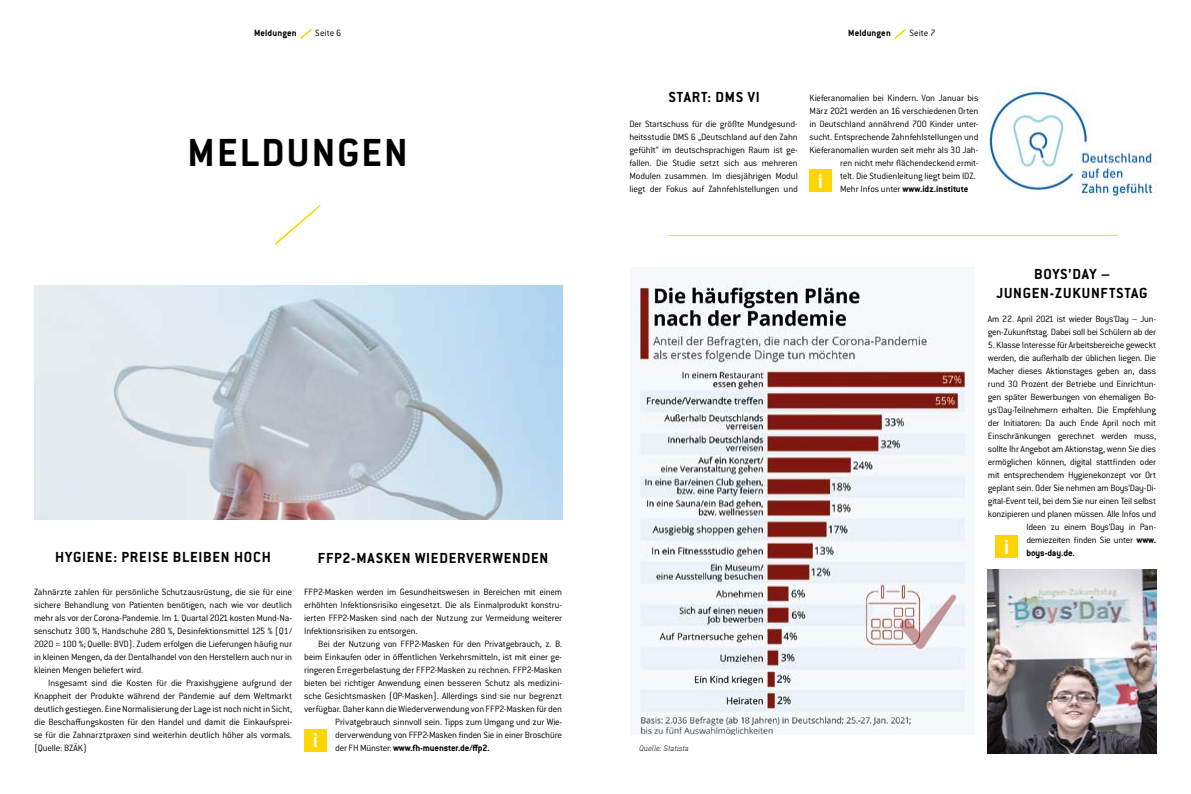
<style>
.page{position:relative;width:1191px;height:794px;background:#fff}
.page>*{position:absolute;margin:0;border:0;box-sizing:border-box;transform-origin:0 0}
.t1{font:700 43px "Conduit ITC Std";letter-spacing:.05em;color:#000}
.t2{font:700 22.3px "Conduit ITC Std";color:#fff}
.t3{font:700 16px/19.2px "Conduit ITC Std";letter-spacing:.05em;color:#000;text-align:center}
.t4{font:300 10px/13px "Conduit ITC Std";letter-spacing:-.02em;color:#000;text-align:justify}
.t5{font:700 10px "Conduit ITC Std";letter-spacing:-.005em;color:#000}
.t6{font:700 10px "Conduit ITC Std";letter-spacing:.015em;color:#000}
.t7{font:italic 300 8px "DIN Next Slab Pro";color:#000}
.s1{font-weight:300}
.s2{font-weight:700}
</style>
<div class="page">
<hr style="left:669px;top:235px;width:448px;height:1px;background:#ffd500">
<div style="left:995px;top:535px;width:23px;height:23px;background:#ffd500"></div>
<svg style="left:275px;top:205px;width:45px;height:39px"></svg>
<svg style="left:894px;top:29px;width:11px;height:10px"></svg>
<svg style="left:300px;top:29px;width:11px;height:10px"></svg>
<div style="left:304px;top:729px;width:23px;height:22px;background:#ffd500"></div>
<img style="left:35px;top:285px;width:527px;height:234px">
<img style="left:981px;top:86px;width:176px;height:113px">
<img style="left:988px;top:569px;width:168px;height:184px">
<img style="left:630px;top:282px;width:337px;height:453px">
<div style="left:809px;top:170px;width:22px;height:22px;background:#ffd500"></div>
<p class="t6" style="left:254px;top:27px;width:44px">Meldungen</p>
<p class="t4" style="left:315px;top:26px;width:28px">Seite 6</p>
<p class="t6" style="left:848px;top:27px;width:44px">Meldungen</p>
<p class="t4" style="left:909px;top:26px;width:28px">Seite 7</p>
<h1 class="t1" style="left:187px;top:127px;width:222px">MELDUNGEN</h1>
<h3 class="t3" style="left:668px;top:87px;width:93px">START: DMS VI</h3>
<p class="t4" style="left:629px;top:117px;width:170px">Der Startschuss für die größte Mundgesund&shy;heitsstudie DMS 6 „Deutschland auf den Zahn gefühlt“ im deutschsprachigen Raum ist ge&shy;fallen. Die Studie setzt sich aus mehreren Modulen zusammen. Im diesjährigen Modul liegt der Fokus auf Zahnfehlstellungen und</p>
<p class="t4" style="left:809px;top:91px;width:170px">Kieferanomalien bei Kindern. Von Januar bis</p>
<p class="t4" style="left:809px;top:104px;width:170px">März 2021 werden an 16 verschiedenen Orten</p>
<p class="t4" style="left:809px;top:117px;width:170px">in Deutschland annährend 700 Kinder unter-</p>
<p class="t4" style="left:809px;top:130px;width:170px">sucht. Entsprechende Zahnfehlstellungen und</p>
<p class="t4" style="left:809px;top:143px;width:170px">Kieferanomalien wurden seit mehr als 30 Jah-</p>
<p class="t4" style="left:840px;top:156px;width:140px">ren nicht mehr flächendeckend ermit-</p>
<p class="t4" style="left:840px;top:169px;width:137px">telt. Die Studienleitung liegt beim IDZ.</p>
<p class="t5" style="left:840px;top:183px;width:130px"><span class="s1">Mehr Infos unter</span> www.idz.institute</p>
<h2 class="t2" style="left:817px;top:168px;width:7px">i</h2>
<h3 class="t3" style="left:55px;top:547px;width:217px">HYGIENE: PREISE BLEIBEN HOCH</h3>
<p class="t4" style="left:34px;top:585px;width:259px">Zahnärzte zahlen für persönliche Schutzausrüstung, die sie für eine sichere Behandlung von Patienten benötigen, nach wie vor deutlich mehr als vor der Corona-Pandemie. Im 1. Quartal 2021 kosten Mund-Na&shy;senschutz 300 %, Handschuhe 280 %, Desinfektionsmittel 125 % (Q1/ 2020 = 100 %; Quelle: BVD). Zudem erfolgen die Lieferungen häufig nur in kleinen Mengen, da der Dentalhandel von den Herstellern auch nur in kleinen Mengen beliefert wird.</p>
<p class="t4" style="left:34px;top:676px;width:259px;text-indent:14px">Insgesamt sind die Kosten für die Praxishygiene aufgrund der Knappheit der Produkte während der Pandemie auf dem Weltmarkt deutlich gestiegen. Eine Normalisierung der Lage ist noch nicht in Sicht, die Beschaffungskosten für den Handel und damit die Einkaufsprei&shy;se für die Zahnarztpraxen sind weiterhin deutlich höher als vormals. (Quelle: BZÄK)</p>
<h3 class="t3" style="left:318px;top:547px;width:232px">FFP2-MASKEN WIEDERVERWENDEN</h3>
<p class="t4" style="left:304px;top:585px;width:259px">FFP2-Masken werden im Gesundheitswesen in Bereichen mit einem erhöhten Infektionsrisiko eingesetzt. Die als Einmalprodukt konstru&shy;ierten FFP2-Masken sind nach der Nutzung zur Vermeidung weiterer Infektionsrisiken zu entsorgen.</p>
<p class="t4" style="left:318px;top:637px;width:245px">Bei der Nutzung von FFP2-Masken für den Privatgebrauch, z. B.</p>
<p class="t4" style="left:304px;top:650px;width:259px">beim Einkaufen oder in öffentlichen Verkehrsmitteln, ist mit einer ge-</p>
<p class="t4" style="left:304px;top:663px;width:259px">ringeren Erregerbelastung der FFP2-Masken zu rechnen. FFP2-Masken</p>
<p class="t4" style="left:304px;top:676px;width:259px">bieten bei richtiger Anwendung einen besseren Schutz als medizini-</p>
<p class="t4" style="left:304px;top:689px;width:259px">sche Gesichtsmasken (OP-Masken). Allerdings sind sie nur begrenzt</p>
<p class="t4" style="left:304px;top:702px;width:259px">verfügbar. Daher kann die Wiederverwendung von FFP2-Masken für den</p>
<p class="t4" style="left:335px;top:715px;width:228px">Privatgebrauch sinnvoll sein. Tipps zum Umgang und zur Wie-</p>
<p class="t4" style="left:335px;top:728px;width:228px">derverwendung von FFP2-Masken finden Sie in einer Broschüre</p>
<p class="t5" style="left:335px;top:742px;width:156px"><span class="s1">der FH Münster:</span> www.fh-muenster.de/ffp2.</p>
<h2 class="t2" style="left:313px;top:726px;width:7px">i</h2>
<p class="t7" style="left:639px;top:744px;width:51px">Quelle: Statista</p>
<h3 class="t3" style="left:996px;top:264px;width:153px">BOYS’DAY –<br>JUNGEN-ZUKUNFTSTAG</h3>
<p class="t4" style="left:988px;top:312px;width:170px">Am 22. April 2021 ist wieder Boys’Day – Jun&shy;gen-Zukunftstag. Dabei soll bei Schülern ab der</p>
<p class="t4" style="left:988px;top:338px;width:170px">5. Klasse Interesse für Arbeitsbereiche geweckt</p>
<p class="t4" style="left:988px;top:351px;width:170px">werden, die außerhalb der üblichen liegen. Die</p>
<p class="t4" style="left:988px;top:364px;width:170px">Macher dieses Aktionstages geben an, dass</p>
<p class="t4" style="left:988px;top:377px;width:170px">rund 30 Prozent der Betriebe und Einrichtun-</p>
<p class="t4" style="left:988px;top:390px;width:170px">gen später Bewerbungen von ehemaligen Bo-</p>
<p class="t4" style="left:988px;top:403px;width:170px">ys'Day-Teilnehmern erhalten. Die Empfehlung</p>
<p class="t4" style="left:988px;top:416px;width:170px">der Initiatoren: Da auch Ende April noch mit</p>
<p class="t4" style="left:988px;top:429px;width:170px">Einschränkungen gerechnet werden muss,</p>
<p class="t4" style="left:988px;top:442px;width:170px">sollte Ihr Angebot am Aktionstag, wenn Sie dies</p>
<p class="t4" style="left:988px;top:455px;width:170px">ermöglichen können, digital stattfinden oder</p>
<p class="t4" style="left:988px;top:468px;width:170px">mit entsprechendem Hygienekonzept vor Ort</p>
<p class="t4" style="left:988px;top:481px;width:170px">geplant sein. Oder Sie nehmen am Boys’Day-Di-</p>
<p class="t4" style="left:988px;top:494px;width:170px">gital-Event teil, bei dem Sie nur einen Teil selbst</p>
<p class="t4" style="left:988px;top:507px;width:170px">konzipieren und planen müssen. Alle Infos und</p>
<p class="t4" style="left:1026px;top:520px;width:131px">Ideen zu einem Boys’Day in Pan-</p>
<p class="t4" style="left:1026px;top:533px;width:131px">demiezeiten finden Sie unter <span class="s2">www.</span></p>
<p class="t5" style="left:1026px;top:547px;width:50px">boys-day.de.</p>
<h2 class="t2" style="left:1004px;top:533px;width:7px">i</h2>
</div>
